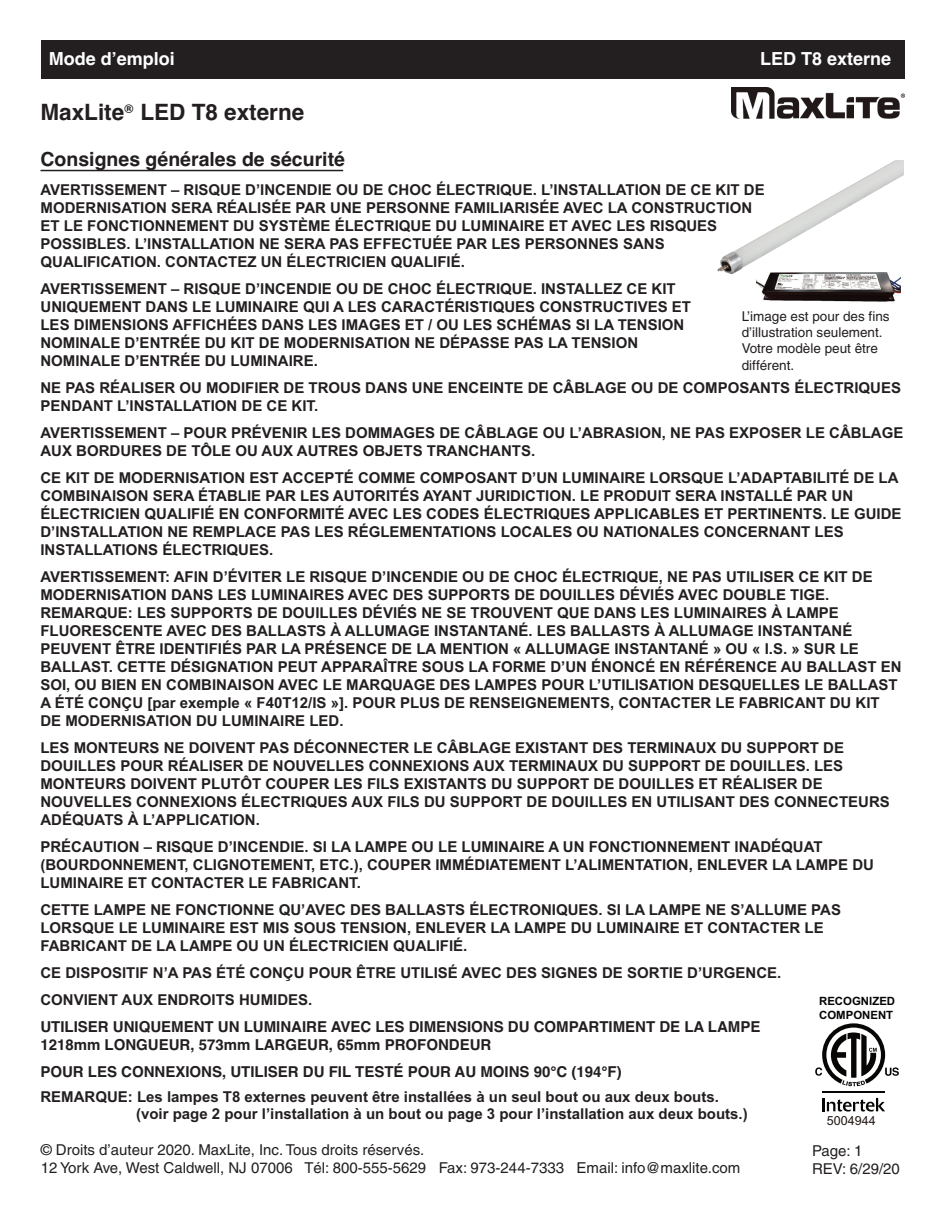
<style>
.page{position:relative;width:945px;height:1215px;background:#fff}
.page>*{position:absolute;margin:0;border:0;box-sizing:border-box;transform-origin:0 0}
.t1{font:700 22.5px "Helvetica";color:#231f20}
.t2{font:700 19.5px "Helvetica";color:#231f20}
.t3{font:700 18px "Helvetica";color:#fff}
.t4{font:700 15px/18px "Arial";color:#231f20}
.t5{font:700 15px/18px "Helvetica";color:#231f20}
.t6{font:15px/18px "Helvetica";color:#231f20}
.t7{font:13.5px/16.2px "Helvetica";color:#231f20}
.t8{font:12.45px "Arial";color:#201512}
.t9{font:700 12px "Helvetica";color:#231f20}
.t10{font:700 11.4px/13.6px "Arial";color:#040503}
</style>
<div class="page">
<div style="left:41px;top:40px;width:864px;height:39px;background:#231f20"></div>
<img style="left:732px;top:87px;width:173px;height:32px">
<img style="left:717px;top:161px;width:187px;height:120px">
<svg style="left:822px;top:1098px;width:63px;height:14px"></svg>
<hr style="left:822px;top:1091px;width:63px;height:2px;background:#070604">
<svg style="left:815px;top:1023px;width:84px;height:63px"></svg>
<img style="left:757px;top:269px;width:143px;height:33px">
<hr style="left:41px;top:170px;width:302px;height:1px;background:#231f20">
<p class="t3" style="left:49px;top:49px;width:128px">Mode d’emploi</p>
<p class="t3" style="left:760px;top:49px;width:133px">LED T8 externe</p>
<h1 class="t1" style="left:40px;top:99px;width:265px">MaxLite LED T8 externe</h1>
<p class="t9" style="left:125px;top:102px;width:10px">®</p>
<h2 class="t2" style="left:40px;top:148px;width:306px">Consignes générales de sécurité</h2>
<p class="t4" style="left:41px;top:181px;width:726px">AVERTISSEMENT – RISQUE D’INCENDIE OU DE CHOC ÉLECTRIQUE. L’INSTALLATION DE CE KIT DE MODERNISATION SERA RÉALISÉE PAR UNE PERSONNE FAMILIARISÉE AVEC LA CONSTRUCTION ET LE FONCTIONNEMENT DU SYSTÈME ÉLECTRIQUE DU LUMINAIRE ET AVEC LES RISQUES POSSIBLES. L’INSTALLATION NE SERA PAS EFFECTUÉE PAR LES PERSONNES SANS QUALIFICATION. CONTACTEZ UN ÉLECTRICIEN QUALIFIÉ.</p>
<p class="t4" style="left:40px;top:280px;width:652px">AVERTISSEMENT – RISQUE D’INCENDIE OU DE CHOC ÉLECTRIQUE. INSTALLEZ CE KIT UNIQUEMENT DANS LE LUMINAIRE QUI A LES CARACTÉRISTIQUES CONSTRUCTIVES ET LES DIMENSIONS AFFICHÉES DANS LES IMAGES ET / OU LES SCHÉMAS SI LA TENSION NOMINALE D’ENTRÉE DU KIT DE MODERNISATION NE DÉPASSE PAS LA TENSION NOMINALE D’ENTRÉE DU LUMINAIRE.</p>
<p class="t4" style="left:40px;top:379px;width:862px">NE PAS RÉALISER OU MODIFIER DE TROUS DANS UNE ENCEINTE DE CÂBLAGE OU DE COMPOSANTS ÉLECTRIQUES<br>PENDANT L’INSTALLATION DE CE KIT.</p>
<p class="t4" style="left:40px;top:424px;width:864px">AVERTISSEMENT – POUR PRÉVENIR LES DOMMAGES DE CÂBLAGE OU L’ABRASION, NE PAS EXPOSER LE CÂBLAGE<br>AUX BORDURES DE TÔLE OU AUX AUTRES OBJETS TRANCHANTS.</p>
<p class="t4" style="left:40px;top:469px;width:863px">CE KIT DE MODERNISATION EST ACCEPTÉ COMME COMPOSANT D’UN LUMINAIRE LORSQUE L’ADAPTABILITÉ DE LA COMBINAISON SERA ÉTABLIE PAR LES AUTORITÉS AYANT JURIDICTION. LE PRODUIT SERA INSTALLÉ PAR UN ÉLECTRICIEN QUALIFIÉ EN CONFORMITÉ AVEC LES CODES ÉLECTRIQUES APPLICABLES ET PERTINENTS. LE GUIDE D’INSTALLATION NE REMPLACE PAS LES RÉGLEMENTATIONS LOCALES OU NATIONALES CONCERNANT LES INSTALLATIONS ÉLECTRIQUES.</p>
<p class="t4" style="left:40px;top:568px;width:863px">AVERTISSEMENT: AFIN D’ÉVITER LE RISQUE D’INCENDIE OU DE CHOC ÉLECTRIQUE, NE PAS UTILISER CE KIT DE MODERNISATION DANS LES LUMINAIRES AVEC DES SUPPORTS DE DOUILLES DÉVIÉS AVEC DOUBLE TIGE.<br>REMARQUE: LES SUPPORTS DE DOUILLES DÉVIÉS NE SE TROUVENT QUE DANS LES LUMINAIRES À LAMPE FLUORESCENTE AVEC DES BALLASTS À ALLUMAGE INSTANTANÉ. LES BALLASTS À ALLUMAGE INSTANTANÉ PEUVENT ÊTRE IDENTIFIÉS PAR LA PRÉSENCE DE LA MENTION « ALLUMAGE INSTANTANÉ » OU « I.S. » SUR LE BALLAST. CETTE DÉSIGNATION PEUT APPARAÎTRE SOUS LA FORME D’UN ÉNONCÉ EN RÉFÉRENCE AU BALLAST EN SOI, OU BIEN EN COMBINAISON AVEC LE MARQUAGE DES LAMPES POUR L’UTILISATION DESQUELLES LE BALLAST A ÉTÉ CONÇU [par exemple « F40T12/IS »]. POUR PLUS DE RENSEIGNEMENTS, CONTACTER LE FABRICANT DU KIT DE MODERNISATION DU LUMINAIRE LED.</p>
<p class="t4" style="left:40px;top:739px;width:851px">LES MONTEURS NE DOIVENT PAS DÉCONNECTER LE CÂBLAGE EXISTANT DES TERMINAUX DU SUPPORT DE DOUILLES POUR RÉALISER DE NOUVELLES CONNEXIONS AUX TERMINAUX DU SUPPORT DE DOUILLES. LES MONTEURS DOIVENT PLUTÔT COUPER LES FILS EXISTANTS DU SUPPORT DE DOUILLES ET RÉALISER DE NOUVELLES CONNEXIONS ÉLECTRIQUES AUX FILS DU SUPPORT DE DOUILLES EN UTILISANT DES CONNECTEURS ADÉQUATS À L’APPLICATION.</p>
<p class="t4" style="left:40px;top:838px;width:835px">PRÉCAUTION – RISQUE D’INCENDIE. SI LA LAMPE OU LE LUMINAIRE A UN FONCTIONNEMENT INADÉQUAT (BOURDONNEMENT, CLIGNOTEMENT, ETC.), COUPER IMMÉDIATEMENT L’ALIMENTATION, ENLEVER LA LAMPE DU<br>LUMINAIRE ET CONTACTER LE FABRICANT.</p>
<p class="t4" style="left:40px;top:901px;width:802px">CETTE LAMPE NE FONCTIONNE QU’AVEC DES BALLASTS ÉLECTRONIQUES. SI LA LAMPE NE S’ALLUME PAS<br>LORSQUE LE LUMINAIRE EST MIS SOUS TENSION, ENLEVER LA LAMPE DU LUMINAIRE ET CONTACTER LE<br>FABRICANT DE LA LAMPE OU UN ÉLECTRICIEN QUALIFIÉ.</p>
<p class="t4" style="left:40px;top:959px;width:742px;line-height:27px">CE DISPOSITIF N’A PAS ÉTÉ CONÇU POUR ÊTRE UTILISÉ AVEC DES SIGNES DE SORTIE D’URGENCE.<br>CONVIENT AUX ENDROITS HUMIDES.</p>
<p class="t5" style="left:40px;top:1018px;width:722px">UTILISER UNIQUEMENT UN LUMINAIRE AVEC LES DIMENSIONS DU COMPARTIMENT DE LA LAMPE<br>1218mm LONGUEUR, 573mm LARGEUR, 65mm PROFONDEUR</p>
<p class="t5" style="left:40px;top:1063px;width:583px">POUR LES CONNEXIONS, UTILISER DU FIL TESTÉ POUR AU MOINS 90°C (194°F)</p>
<p class="t4" style="left:136px;top:1089px;width:613px;line-height:16.5px;text-indent:-96px">REMARQUE: Les lampes T8 externes peuvent être installées à un seul bout ou aux deux bouts. (voir page 2 pour l’installation à un bout ou page 3 pour l’installation aux deux bouts.)</p>
<p class="t7" style="left:742px;top:309px;width:149px">L’image est pour des fins d’illustration seulement.<br>Votre modèle peut être différent.</p>
<p class="t10" style="left:819px;top:995px;width:78px">RECOGNIZED<br>COMPONENT</p>
<p class="t8" style="left:827px;top:1113px;width:50px">5004944</p>
<p class="t6" style="left:41px;top:1142px;width:701px">© Droits d’auteur 2020. MaxLite, Inc. Tous droits réservés.<br>12 York Ave, West Caldwell, NJ 07006 Tél: 800-555-5629 Fax: 973-244-7333 Email: info@maxlite.com</p>
<p class="t6" style="left:812px;top:1143px;width:89px">Page: 1<br>REV: 6/29/20</p>
</div>
